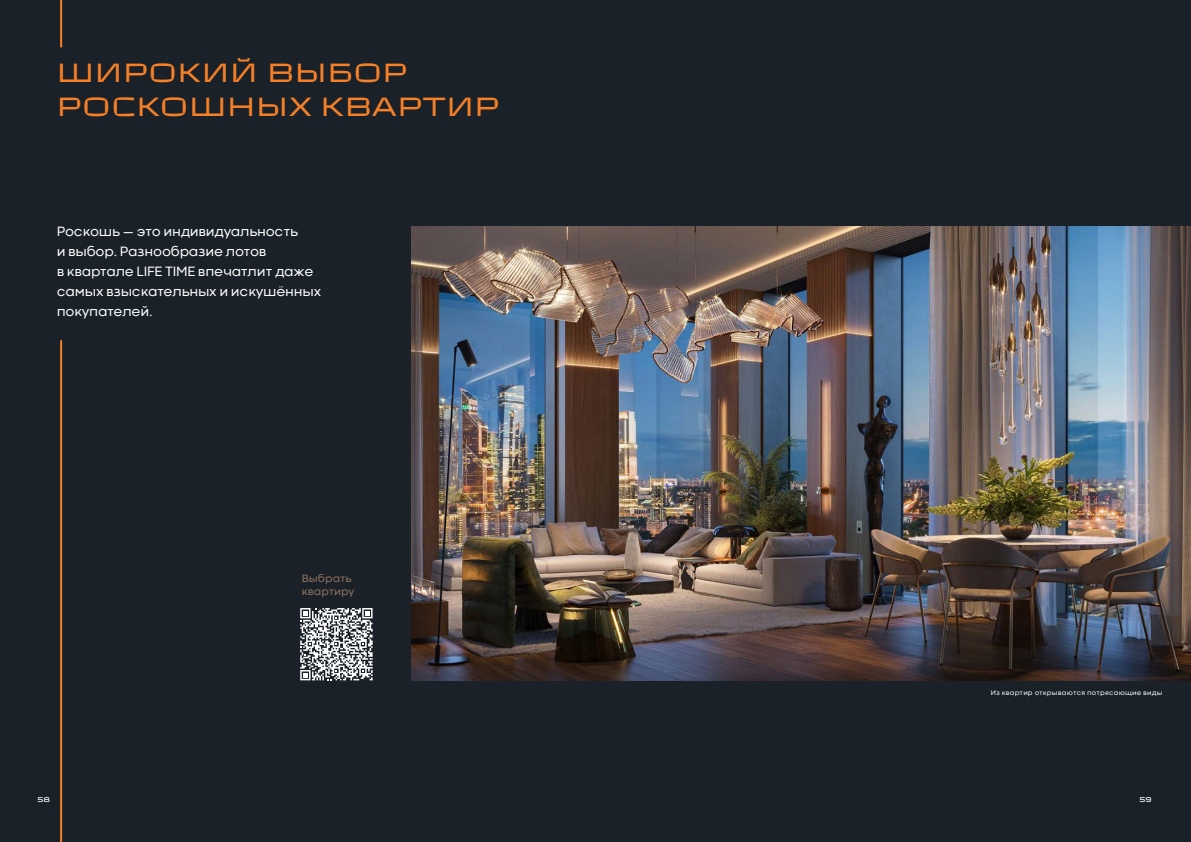
<style>
.page{position:relative;width:1191px;height:842px;background:#1a2128}
.page>*{position:absolute;margin:0;border:0;box-sizing:border-box;transform-origin:0 0}
.Заголовок_LIFETIME{font:300 27px/34px "TT Autonomous";letter-spacing:.025em;color:#f58027}
.Подзаголовок_LIFETIME{font:14px/20px "Codec Cold";letter-spacing:-.02em;color:#fff}
.t1{font:11px/13.2px "Codec Cold";color:#927560}
.t2{font:7px "Codec Cold";letter-spacing:.025em;color:#fff}
.t3{font:7px "TT Autonomous";color:#fff}
</style>
<div class="page">
<img style="left:411px;top:227px;width:780px;height:453px">
<hr style="left:60px;top:0;width:2px;height:47px;background:#f58027">
<hr style="left:60px;top:340px;width:2px;height:502px;background:#f58027">
<svg style="left:300px;top:608px;width:72px;height:72px"></svg>
<p class="Заголовок_LIFETIME" style="left:57px;top:56px;width:444px">ШИРОКИЙ ВЫБОР<br>РОСКОШНЫХ КВАРТИР</p>
<p class="Подзаголовок_LIFETIME" style="left:57px;top:222px;width:266px">Роскошь — это индивидуальность<br>и выбор. Разнообразие лотов<br>в квартале LIFE TIME впечатлит даже самых взыскательных и искушённых покупателей.</p>
<p class="t1" style="left:302px;top:571px;width:54px">Выбрать квартиру</p>
<p class="t2" style="left:990px;top:688px;width:173px">Из квартир открываются потрясающие виды</p>
<p class="t3" style="left:37px;top:795px;width:14px">58</p>
<p class="t3" style="left:1139px;top:795px;width:14px">59</p>
</div>
